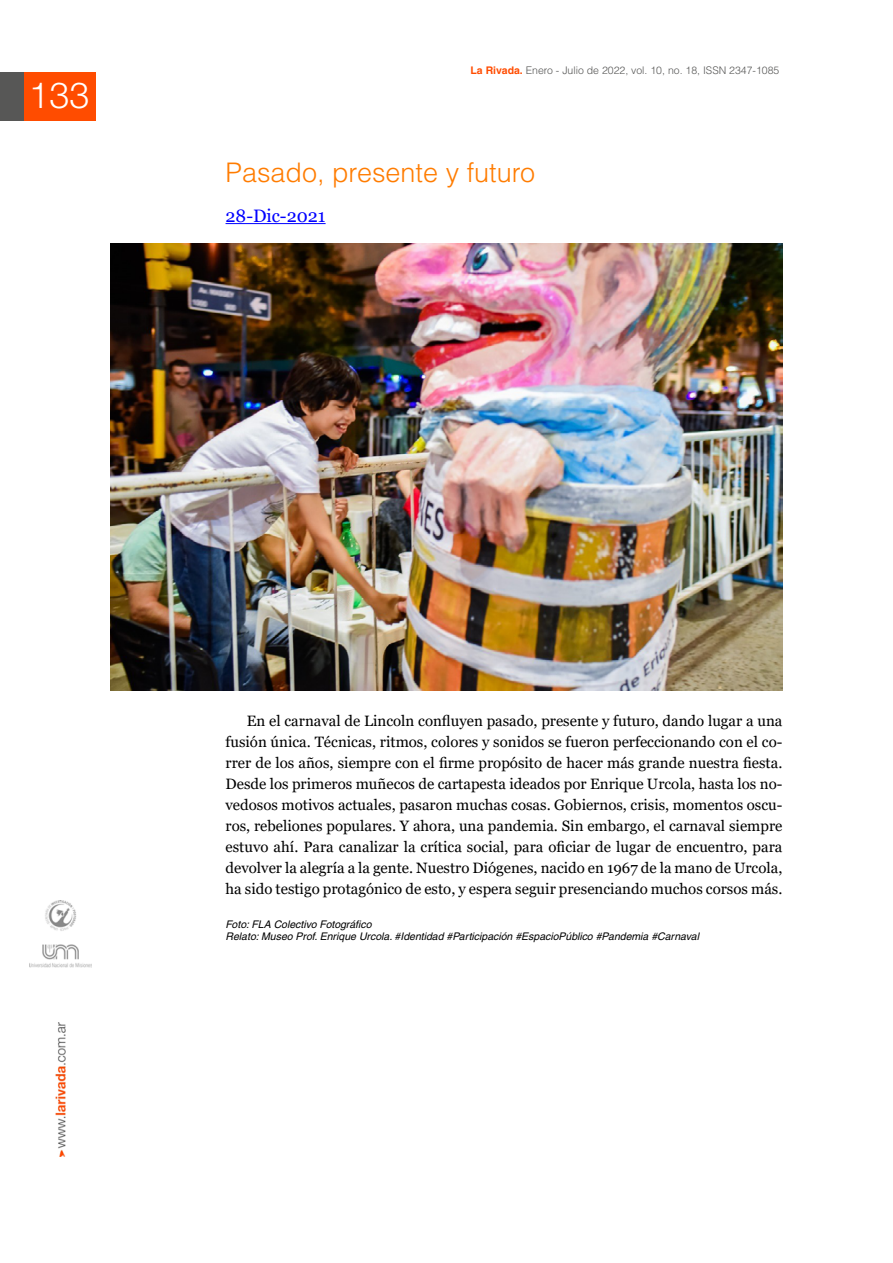
<style>
.page{position:relative;width:893px;height:1263px;background:#fff}
.page>*{position:absolute;margin:0;border:0;box-sizing:border-box;transform-origin:0 0}
.t1{font:300 36px "Helvetica Neue";color:#fff}
.Subtitulo_EN_FOCO_05{font:300 27px "Helvetica";color:#ff7c00}
.cuerpo_rivada{font:18px "Georgia";color:#00f}
.cuerpo_rivada-2{font:15px/21px "Georgia";color:#000;text-align:justify}
.Pie{font:italic 10.5px "Helvetica";color:#000}
.t2{font:300 10.5px "Helvetica";color:#575756}
.s1{font-weight:700;color:#ff4c00}
</style>
<div class="page">
<div style="left:24px;top:73px;width:72px;height:48px;background:#ff4c00"></div>
<div style="left:0;top:73px;width:24px;height:48px;background:#575756"></div>
<img style="left:29px;top:901px;width:63px;height:256px">
<hr style="left:226px;top:223px;width:100px;height:1px;background:#00f">
<img style="left:111px;top:243px;width:671px;height:448px">
<h1 class="t1" style="left:29px;top:73px;width:62px">133</h1>
<p class="t2" style="left:471px;top:63px;width:310px"><span class="s1">La Rivada.</span> Enero - Julio de 2022, vol. 10, no. 18, ISSN 2347-1085</p>
<p class="Subtitulo_EN_FOCO_05" style="left:226px;top:156px;width:311px">Pasado, presente y futuro</p>
<p class="cuerpo_rivada" style="left:226px;top:205px;width:102px">28-Dic-2021</p>
<p class="cuerpo_rivada-2" style="left:226px;top:711px;width:558px;text-indent:21px">En el carnaval de Lincoln confluyen pasado, presente y futuro, dando lugar a una fusión única. Técnicas, ritmos, colores y sonidos se fueron perfeccionando con el co&shy;rrer de los años, siempre con el firme propósito de hacer más grande nuestra fiesta.<br>Desde los primeros muñecos de cartapesta ideados por Enrique Urcola, hasta los no&shy;vedosos motivos actuales, pasaron muchas cosas. Gobiernos, crisis, momentos oscu&shy;ros, rebeliones populares. Y ahora, una pandemia. Sin embargo, el carnaval siempre estuvo ahí. Para canalizar la crítica social, para oficiar de lugar de encuentro, para devolver la alegría a la gente. Nuestro Diógenes, nacido en 1967 de la mano de Urcola, ha sido testigo protagónico de esto, y espera seguir presenciando muchos corsos más.</p>
<p class="Pie" style="left:226px;top:918px;width:148px">Foto: FLA Colectivo Fotográfico</p>
<p class="Pie" style="left:226px;top:930px;width:475px">Relato: Museo Prof. Enrique Urcola. #Identidad #Participación #EspacioPúblico #Pandemia #Carnaval</p>
</div>
